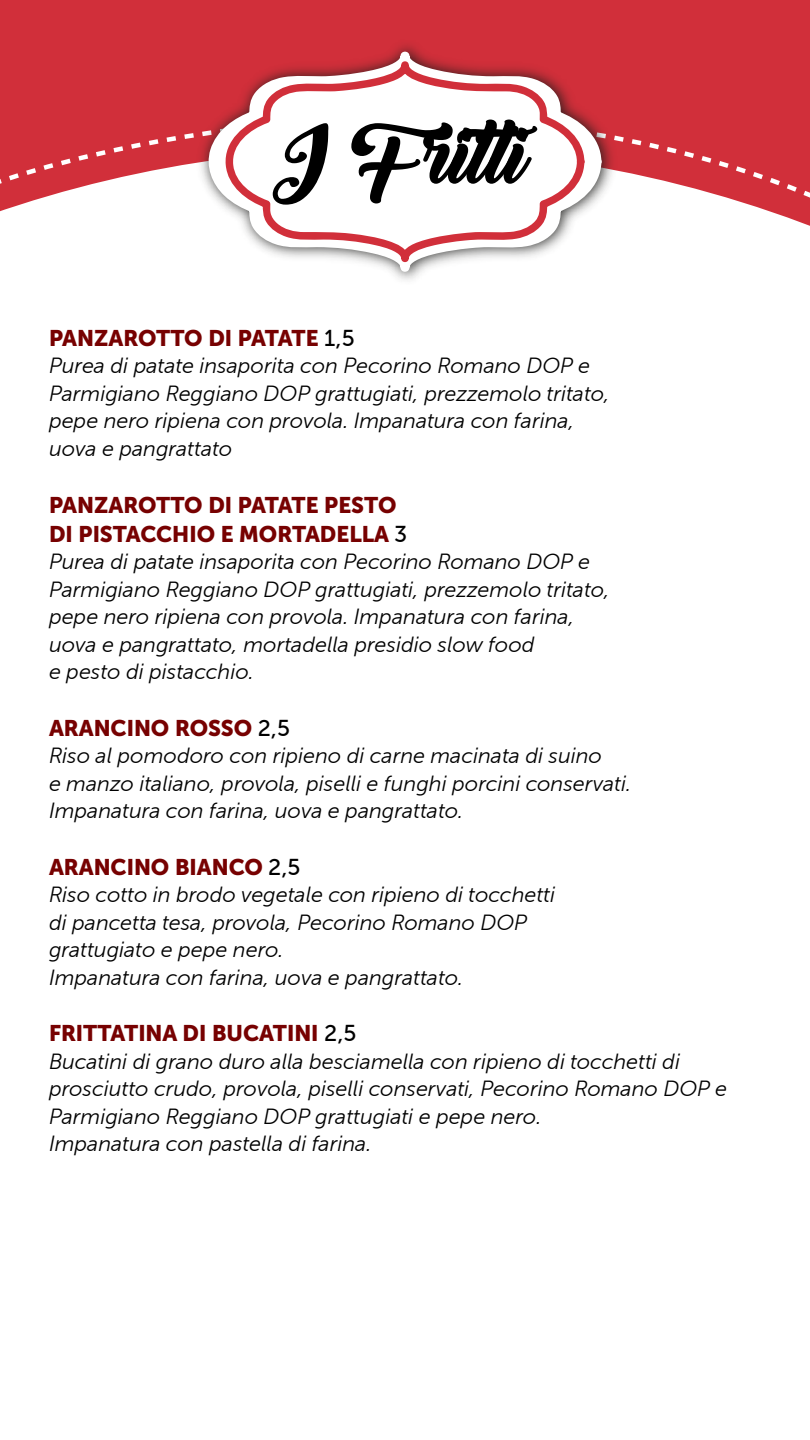
<style>
.page{position:relative;width:810px;height:1440px;background:#fff}
.page>*{position:absolute;margin:0;border:0;box-sizing:border-box;transform-origin:0 0}
.t1{font:80.62px "Backto Black Bold Demo";color:#000}
.t2{font:22.5px/29.2px "Museo Sans Cyrl 900";color:#770101}
.t3{font:italic 21px/27.5px "Museo Sans Cyrl 300";color:#000}
.s1{font-family:"Museo Sans Cyrl 500";color:#000}
</style>
<div class="page">
<svg style="left:0;top:0;width:810px;height:226px;fill:#d12f3a"></svg>
<svg style="left:0;top:28px;width:810px;height:176px;background:#d5434d"></svg>
<img style="left:193px;top:33px;width:429px;height:247px">
<svg style="left:205px;top:50px;width:397px;height:223px"></svg>
<svg style="left:223px;top:60px;width:361px;height:203px"></svg>
<h1 class="t1" style="left:274px;top:109px;width:281px">I Fritti</h1>
<p class="t2" style="left:49px;top:323px;width:307px">PANZAROTTO DI PATATE <span class="s1">1,5</span></p>
<p class="t3" style="left:49px;top:352px;width:562px">Purea di patate insaporita con Pecorino Romano DOP e Parmigiano Reggiano DOP grattugiati, prezzemolo tritato, pepe nero ripiena con provola. Impanatura con farina, uova e pangrattato</p>
<p class="t2" style="left:49px;top:490px;width:360px">PANZAROTTO DI PATATE PESTO<br>DI PISTACCHIO E MORTADELLA <span class="s1">3</span></p>
<p class="t3" style="left:49px;top:548px;width:562px">Purea di patate insaporita con Pecorino Romano DOP e Parmigiano Reggiano DOP grattugiati, prezzemolo tritato, pepe nero ripiena con provola. Impanatura con farina, uova e pangrattato, mortadella presidio slow food<br>e pesto di pistacchio.</p>
<p class="t2" style="left:49px;top:713px;width:243px">ARANCINO ROSSO <span class="s1">2,5</span></p>
<p class="t3" style="left:49px;top:742px;width:584px">Riso al pomodoro con ripieno di carne macinata di suino<br>e manzo italiano, provola, piselli e funghi porcini conservati.<br>Impanatura con farina, uova e pangrattato.</p>
<p class="t2" style="left:49px;top:852px;width:253px">ARANCINO BIANCO <span class="s1">2,5</span></p>
<p class="t3" style="left:49px;top:881px;width:508px">Riso cotto in brodo vegetale con ripieno di tocchetti di pancetta tesa, provola, Pecorino Romano DOP grattugiato e pepe nero.<br>Impanatura con farina, uova e pangrattato.</p>
<p class="t2" style="left:49px;top:1019px;width:309px">FRITTATINA DI BUCATINI <span class="s1">2,5</span></p>
<p class="t3" style="left:49px;top:1048px;width:679px">Bucatini di grano duro alla besciamella con ripieno di tocchetti di prosciutto crudo, provola, piselli conservati, Pecorino Romano DOP e Parmigiano Reggiano DOP grattugiati e pepe nero.<br>Impanatura con pastella di farina.</p>
</div>
